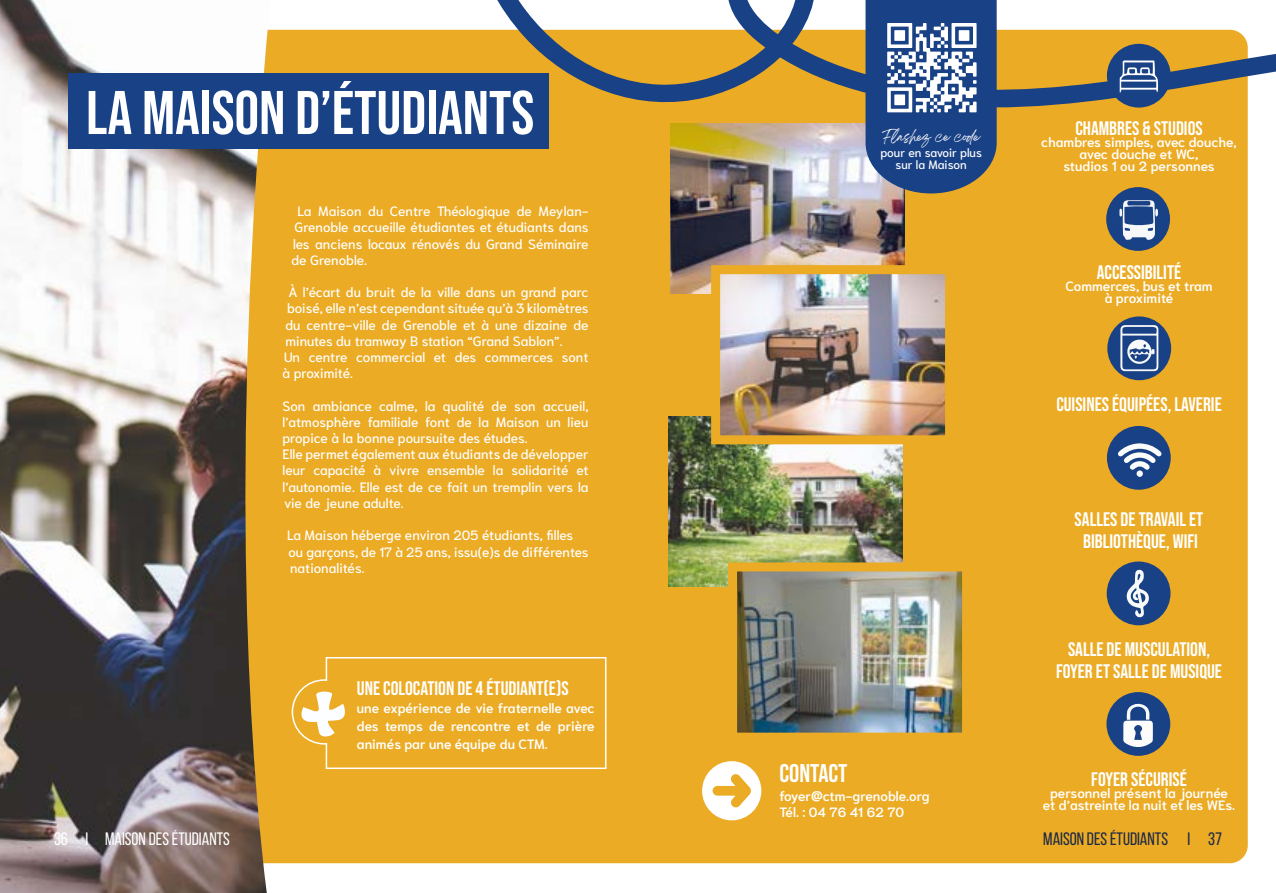
<style>
.page{position:relative;width:1276px;height:893px;background:#fff}
.page>*{position:absolute;margin:0;border:0;box-sizing:border-box;transform-origin:0 0}
.t1{font:61.5px "Bebas Neue";color:#fff}
.t2{font:25.5px "Bebas Neue";color:#fff}
.t3{font:19.5px/22.5px "Bebas Neue";color:#fff;text-align:center}
.t4{font:18px "Bebas Neue";color:#fff}
.t5{font:18px "Bebas Neue";color:#1c2947}
.t6{font:500 13.5px/16.2px "Niramit";color:#fff}
.t7{font:600 13.5px/12px "Niramit";color:#fff;text-align:center}
.t8{font:500 12px/12px "Niramit";color:#fff;text-align:center}
.t9{font:12px "Breathing Personal Use";color:#fff}
</style>
<div class="page">
<div style="left:28px;top:30px;width:1219px;height:833px;background:#ebab25;border-radius:18px"></div>
<img style="left:0;top:0;width:270px;height:893px">
<svg style="left:443px;top:0;width:833px;height:218px"></svg>
<div style="left:1107px;top:316px;width:64px;height:64px;background:#194185;border-radius:50%"></div>
<svg style="left:1120px;top:325px;width:38px;height:46px"></svg>
<div style="left:1106px;top:561px;width:64px;height:64px;background:#194185;border-radius:50%"></div>
<svg style="left:1126px;top:570px;width:23px;height:48px"></svg>
<div style="left:1106px;top:692px;width:64px;height:64px;background:#194185;border-radius:50%"></div>
<svg style="left:1123px;top:703px;width:30px;height:44px"></svg>
<div style="left:1107px;top:44px;width:63px;height:64px;background:#194185;border-radius:50%"></div>
<svg style="left:1119px;top:60px;width:39px;height:33px"></svg>
<div style="left:1107px;top:426px;width:63px;height:64px;background:#194185;border-radius:50%"></div>
<svg style="left:1118px;top:443px;width:44px;height:27px"></svg>
<div style="left:1136px;top:470px;width:7px;height:7px;background:#f9fbfc;border-radius:50%"></div>
<div style="left:1106px;top:187px;width:64px;height:64px;background:#194185;border-radius:50%"></div>
<svg style="left:1119px;top:200px;width:39px;height:40px"></svg>
<svg style="left:291px;top:657px;width:316px;height:113px"></svg>
<img style="left:669px;top:417px;width:233px;height:170px">
<img style="left:671px;top:124px;width:234px;height:170px">
<svg style="left:865px;top:0;width:131px;height:193px;background:#4a6798"></svg>
<div style="left:702px;top:761px;width:59px;height:59px;background:#fff;border-radius:50%"></div>
<svg style="left:712px;top:774px;width:39px;height:34px"></svg>
<img style="left:721px;top:275px;width:223px;height:159px">
<div style="left:711px;top:265px;width:243px;height:179px;border:9px solid #ebab25"></div>
<img style="left:738px;top:572px;width:223px;height:160px">
<div style="left:728px;top:562px;width:243px;height:180px;border:9px solid #ebab25"></div>
<div style="left:68px;top:74px;width:481px;height:75px;background:#194185"></div>
<h1 class="t1" style="left:86px;top:78px;width:449px">LA MAISON D’ÉTUDIANTS</h1>
<p class="t6" style="left:291px;top:203px;width:299px;text-align:justify;text-indent:6px">La Maison du Centre Théologique de Meylan-Grenoble accueille étudiantes et étudiants dans les anciens locaux rénovés du Grand Séminaire de Grenoble.</p>
<p class="t6" style="left:288px;top:284px;width:302px">À l’écart du bruit de la ville dans un grand parc</p>
<p class="t6" style="left:287px;top:300px;width:303px">boisé, elle n’est cependant située qu’à 3 kilomètres</p>
<p class="t6" style="left:285px;top:317px;width:304px">du centre-ville de Grenoble et à une dizaine de</p>
<p class="t6" style="left:285px;top:333px;width:278px">minutes du tramway B station “Grand Sablon”.</p>
<p class="t6" style="left:284px;top:349px;width:306px">Un centre commercial et des commerces sont</p>
<p class="t6" style="left:282px;top:365px;width:72px">à proximité.</p>
<p class="t6" style="left:282px;top:398px;width:308px">Son ambiance calme, la qualité de son accueil, l’atmosphère familiale font de la Maison un lieu propice à la bonne poursuite des études.<br>Elle permet également aux étudiants de développer leur capacité à vivre ensemble la solidarité et l’autonomie. Elle est de ce fait un tremplin vers la vie de jeune adulte.</p>
<p class="t6" style="left:287px;top:527px;width:303px">La Maison héberge environ 205 étudiants, filles ou garçons, de 17 à 25 ans, issu(e)s de différentes nationalités.</p>
<h3 class="t3" style="left:357px;top:677px;width:213px">UNE COLOCATION DE 4 ÉTUDIANT(E)S</h3>
<p class="t7" style="left:357px;top:699px;width:239px;line-height:18px;text-align:justify">une expérience de vie fraternelle avec des temps de rencontre et de prière animés par une équipe du CTM.</p>
<p class="t9" style="left:882px;top:132px;width:99px">Flashez ce code</p>
<p class="t8" style="left:880px;top:147px;width:103px">pour en savoir plus sur la Maison</p>
<h2 class="t2" style="left:779px;top:758px;width:70px">CONTACT</h2>
<p class="t7" style="left:779px;top:788px;width:152px;line-height:16.2px;text-align:left">foyer@ctm-grenoble.org<br>Tél. : 04 76 41 62 70</p>
<h3 class="t3" style="left:1075px;top:117px;width:129px">CHAMBRES &amp; STUDIOS</h3>
<p class="t7" style="left:1041px;top:136px;width:197px">chambres simples, avec douche, avec douche et WC,<br>studios 1 ou 2 personnes</p>
<h3 class="t3" style="left:1096px;top:260px;width:86px">ACCESSIBILITÉ</h3>
<p class="t7" style="left:1065px;top:280px;width:149px">Commerces, bus et tram à proximité</p>
<h3 class="t3" style="left:1056px;top:393px;width:167px">CUISINES ÉQUIPÉES, LAVERIE</h3>
<h3 class="t3" style="left:1074px;top:507px;width:130px">SALLES DE TRAVAIL ET<br>BIBLIOTHÈQUE, WIFI</h3>
<h3 class="t3" style="left:1056px;top:638px;width:167px">SALLE DE MUSCULATION,<br>FOYER ET SALLE DE MUSIQUE</h3>
<h3 class="t3" style="left:1091px;top:768px;width:97px">FOYER SÉCURISÉ</h3>
<p class="t7" style="left:1043px;top:787px;width:194px">personnel présent la journée et d’astreinte la nuit et les WEs.</p>
<h3 class="t4" style="left:54px;top:829px;width:177px">36 I MAISON DES ÉTUDIANTS</h3>
<h3 class="t5" style="left:1043px;top:829px;width:180px">MAISON DES ÉTUDIANTS I 37</h3>
</div>
